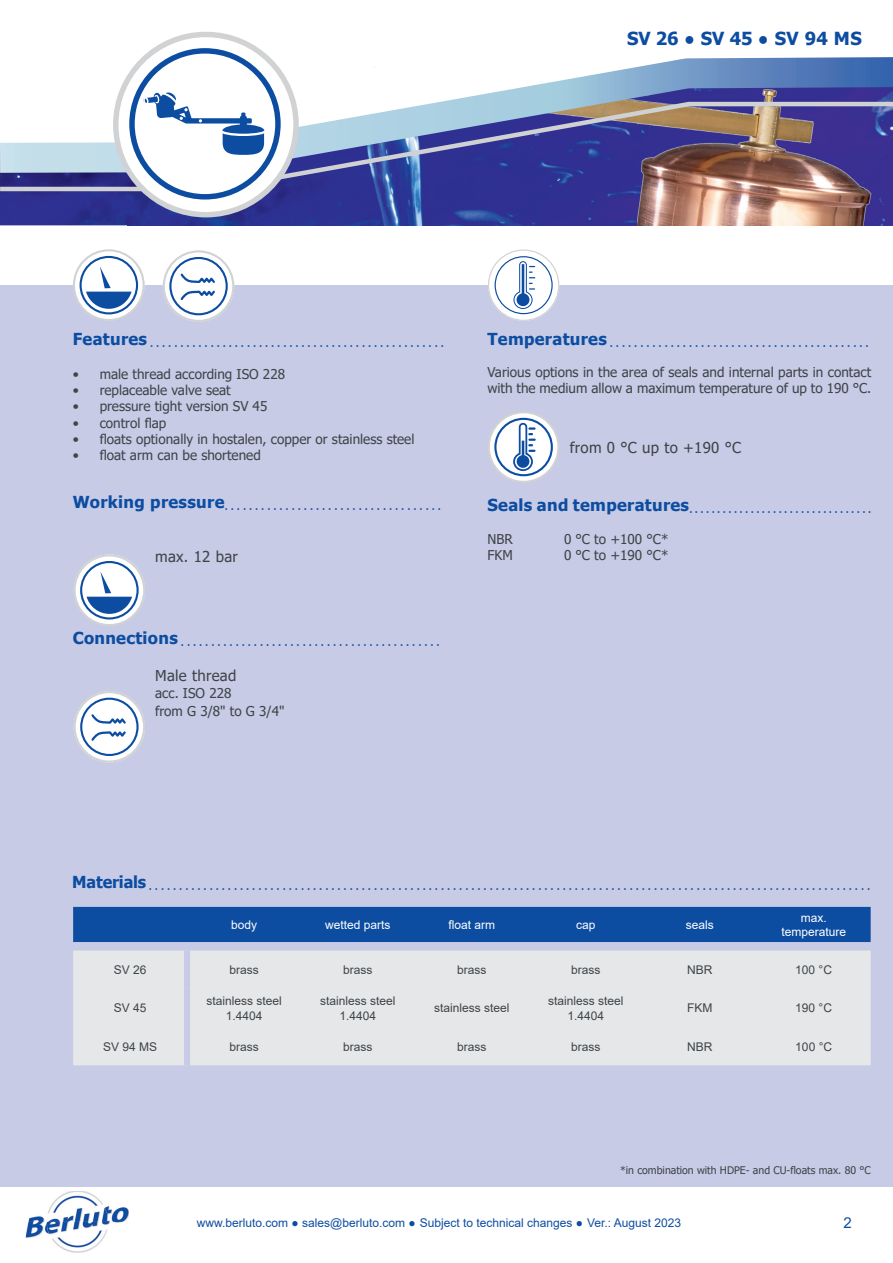
<style>
.page{position:relative;width:893px;height:1263px;background:#fff}
.page>*{position:absolute;margin:0;border:0;box-sizing:border-box;transform-origin:0 0}
.t1{font:700 18px "Tahoma";color:#0d4da1}
.t2{font:15px "Tahoma";letter-spacing:.02em;color:#3e4448}
.t3{font:15px "Arial";color:#0d4da1}
.t4{font:13.5px/18px "Tahoma";color:#3e4448}
.t5{font:12px/14.4px "Arial";color:#3e4448;text-align:center}
.t6{font:12px "Arial";color:#0d4da1}
.t7{font:12px/14.4px "Arial";color:#fff;text-align:center}
.t8{font:10.5px "Tahoma";color:#3e4448}
.t9{font:700 8.7px "Tahoma";color:#0d4da1}
.s1{font-family:"Tahoma";font-weight:700}
</style>
<div class="page">
<img style="left:0;top:193px;width:128px;height:32px">
<img style="left:128px;top:193px;width:765px;height:32px">
<svg style="left:151px;top:42px;width:742px;height:58px"></svg>
<img style="left:0;top:100px;width:893px;height:93px">
<img style="left:28px;top:1216px;width:17px;height:6px">
<img style="left:108px;top:1206px;width:21px;height:16px">
<img style="left:25px;top:1222px;width:96px;height:16px">
<img style="left:47px;top:1191px;width:61px;height:62px">
<div style="left:0;top:285px;width:893px;height:901px;background:#c7cbe6"></div>
<svg style="left:489px;top:412px;width:70px;height:70px;fill:#fff"></svg>
<div style="left:494px;top:418px;width:59px;height:58px;border:2px solid #0d4da1;border-radius:50%"></div>
<svg style="left:512px;top:422px;width:23px;height:50px"></svg>
<div style="left:488px;top:411px;width:71px;height:72px;border:2px solid #d1d2d4;border-radius:50%"></div>
<svg style="left:488px;top:250px;width:71px;height:71px;fill:#fff"></svg>
<div style="left:495px;top:256px;width:58px;height:58px;border:1px solid #0d4da1;border-radius:50%"></div>
<svg style="left:513px;top:261px;width:22px;height:48px"></svg>
<div style="left:488px;top:249px;width:71px;height:72px;border:1px solid #d1d2d4;border-radius:50%"></div>
<svg style="left:73px;top:249px;width:71px;height:71px"></svg>
<div style="left:73px;top:249px;width:72px;height:72px;border:2px solid #d1d2d4;border-radius:50%"></div>
<div style="left:80px;top:256px;width:58px;height:58px;border:2px solid #0d4da1;border-radius:50%"></div>
<svg style="left:86px;top:266px;width:46px;height:43px"></svg>
<div style="left:73px;top:907px;width:798px;height:35px;background:#0d4da1"></div>
<div style="left:73px;top:950px;width:798px;height:115px;background:#e6e7e9"></div>
<div style="left:184px;top:950px;width:6px;height:39px;background:#c7cbe6"></div>
<div style="left:184px;top:989px;width:6px;height:38px;background:#c7cbe6"></div>
<div style="left:184px;top:1027px;width:6px;height:38px;background:#c7cbe6"></div>
<svg style="left:116px;top:35px;width:180px;height:180px"></svg>
<svg style="left:0;top:50px;width:374px;height:105px"></svg>
<svg style="left:163px;top:250px;width:71px;height:72px"></svg>
<div style="left:170px;top:258px;width:57px;height:56px;background:#fff;border-radius:50%"></div>
<div style="left:169px;top:257px;width:59px;height:58px;border:2px solid #0d4da1;border-radius:50%"></div>
<svg style="left:180px;top:273px;width:35px;height:27px"></svg>
<div style="left:163px;top:250px;width:71px;height:72px;border:2px solid #d1d2d4;border-radius:50%"></div>
<svg style="left:74px;top:554px;width:71px;height:72px;fill:#fff"></svg>
<div style="left:73px;top:554px;width:72px;height:72px;border:2px solid #d1d2d4;border-radius:50%"></div>
<div style="left:80px;top:561px;width:59px;height:58px;border:2px solid #0d4da1;border-radius:50%"></div>
<svg style="left:87px;top:571px;width:45px;height:43px"></svg>
<svg style="left:74px;top:691px;width:71px;height:71px"></svg>
<svg style="left:81px;top:699px;width:57px;height:56px"></svg>
<div style="left:80px;top:698px;width:59px;height:58px;border:2px solid #0d4da1;border-radius:50%"></div>
<svg style="left:89px;top:712px;width:39px;height:31px"></svg>
<div style="left:74px;top:691px;width:71px;height:72px;border:2px solid #d1d2d4;border-radius:50%"></div>
<h1 class="t1" style="left:627px;top:26px;width:236px">SV 26 ● SV 45 ● SV 94 MS</h1>
<p class="t9" style="left:73px;top:340px;width:373px"><sup>Features</sup> · · · · · · · · · · · · · · · · · · · · · · · · · · · · · · · · · · · · · · · · · · · · · · · · ·</p>
<h3 class="t4" style="left:73px;top:366px;width:214px">• male thread according ISO 228</h3>
<h3 class="t4" style="left:73px;top:382px;width:160px">• replaceable valve seat</h3>
<h3 class="t4" style="left:73px;top:398px;width:196px">• pressure tight version SV 45</h3>
<h3 class="t4" style="left:73px;top:414px;width:95px">• control flap</h3>
<h3 class="t4" style="left:73px;top:431px;width:343px">• floats optionally in hostalen, copper or stainless steel</h3>
<h3 class="t4" style="left:73px;top:447px;width:190px">• float arm can be shortened</h3>
<p class="t9" style="left:73px;top:504px;width:370px"><sup>Working</sup> <sup>pressure</sup>· · · · · · · · · · · · · · · · · · · · · · · · · · · · · · · · · · · ·</p>
<h2 class="t2" style="left:155px;top:546px;width:84px">max. 12 bar</h2>
<p class="t9" style="left:73px;top:640px;width:369px"><sup>Connections</sup> · · · · · · · · · · · · · · · · · · · · · · · · · · · · · · · · · · · · · · · · · · ·</p>
<h2 class="t2" style="left:155px;top:665px;width:83px">Male thread</h2>
<h3 class="t4" style="left:155px;top:685px;width:131px">acc. ISO 228<br>from G 3/8" to G 3/4"</h3>
<p class="t9" style="left:487px;top:340px;width:383px"><sup>Temperatures</sup> · · · · · · · · · · · · · · · · · · · · · · · · · · · · · · · · · · · · · · · · · · ·</p>
<h3 class="t4" style="left:487px;top:365px;width:385px;line-height:16.2px">Various options in the area of seals and internal parts in contact with the medium allow a maximum temperature of up to 190 °C.</h3>
<h2 class="t2" style="left:570px;top:438px;width:173px">from 0 °C up to +190 °C</h2>
<p class="t9" style="left:487px;top:507px;width:385px"><sup>Seals</sup> <sup>and</sup> <sup>temperatures</sup>· · · · · · · · · · · · · · · · · · · · · · · · · · · · · · · · ·</p>
<h3 class="t4" style="left:487px;top:531px;width:27px">NBR</h3>
<h3 class="t4" style="left:564px;top:531px;width:106px">0 °C to +100 °C*</h3>
<h3 class="t4" style="left:487px;top:547px;width:27px">FKM</h3>
<h3 class="t4" style="left:564px;top:547px;width:106px">0 °C to +190 °C*</h3>
<p class="t9" style="left:72px;top:884px;width:799px"><sup>Materials</sup> · · · · · · · · · · · · · · · · · · · · · · · · · · · · · · · · · · · · · · · · · · · · · · · · · · · · · · · · · · · · · · · · · · · · · · · · · · · · · · · · · · · · · · · · · · · · · · · · · · · · · · · · · · · · · · · · · · · · · · ·</p>
<h3 class="t7" style="left:231px;top:917px;width:28px">body</h3>
<h3 class="t7" style="left:325px;top:917px;width:67px">wetted parts</h3>
<h3 class="t7" style="left:449px;top:917px;width:48px">float arm</h3>
<h3 class="t7" style="left:576px;top:917px;width:21px">cap</h3>
<h3 class="t7" style="left:686px;top:917px;width:30px">seals</h3>
<h3 class="t7" style="left:781px;top:910px;width:66px">max. temperature</h3>
<h3 class="t5" style="left:114px;top:962px;width:34px">SV 26</h3>
<h3 class="t5" style="left:229px;top:962px;width:31px">brass</h3>
<h3 class="t5" style="left:343px;top:962px;width:31px">brass</h3>
<h3 class="t5" style="left:457px;top:962px;width:31px">brass</h3>
<h3 class="t5" style="left:571px;top:962px;width:31px">brass</h3>
<h3 class="t5" style="left:687px;top:962px;width:27px">NBR</h3>
<h3 class="t5" style="left:795px;top:962px;width:38px">100 °C</h3>
<h3 class="t5" style="left:114px;top:1001px;width:34px">SV 45</h3>
<h3 class="t5" style="left:206px;top:993px;width:77px">stainless steel<br>1.4404</h3>
<h3 class="t5" style="left:320px;top:993px;width:77px">stainless steel<br>1.4404</h3>
<h3 class="t5" style="left:434px;top:1001px;width:77px">stainless steel</h3>
<h3 class="t5" style="left:548px;top:993px;width:77px">stainless steel<br>1.4404</h3>
<h3 class="t5" style="left:687px;top:1001px;width:27px">FKM</h3>
<h3 class="t5" style="left:795px;top:1001px;width:38px">190 °C</h3>
<h3 class="t5" style="left:103px;top:1039px;width:56px">SV 94 MS</h3>
<h3 class="t5" style="left:229px;top:1039px;width:31px">brass</h3>
<h3 class="t5" style="left:343px;top:1039px;width:31px">brass</h3>
<h3 class="t5" style="left:457px;top:1039px;width:31px">brass</h3>
<h3 class="t5" style="left:571px;top:1039px;width:31px">brass</h3>
<h3 class="t5" style="left:687px;top:1039px;width:27px">NBR</h3>
<h3 class="t5" style="left:795px;top:1039px;width:38px">100 °C</h3>
<p class="t8" style="left:620px;top:1163px;width:252px">*in combination with HDPE- and CU-floats max. 80 °C</p>
<h3 class="t6" style="left:197px;top:1214px;width:486px">www.berluto.com <span class="s1">●</span> sales@berluto.com <span class="s1">●</span> Subject to technical changes <span class="s1">●</span> Ver.: August 2023</h3>
<h2 class="t3" style="left:843px;top:1212px;width:10px">2</h2>
</div>
